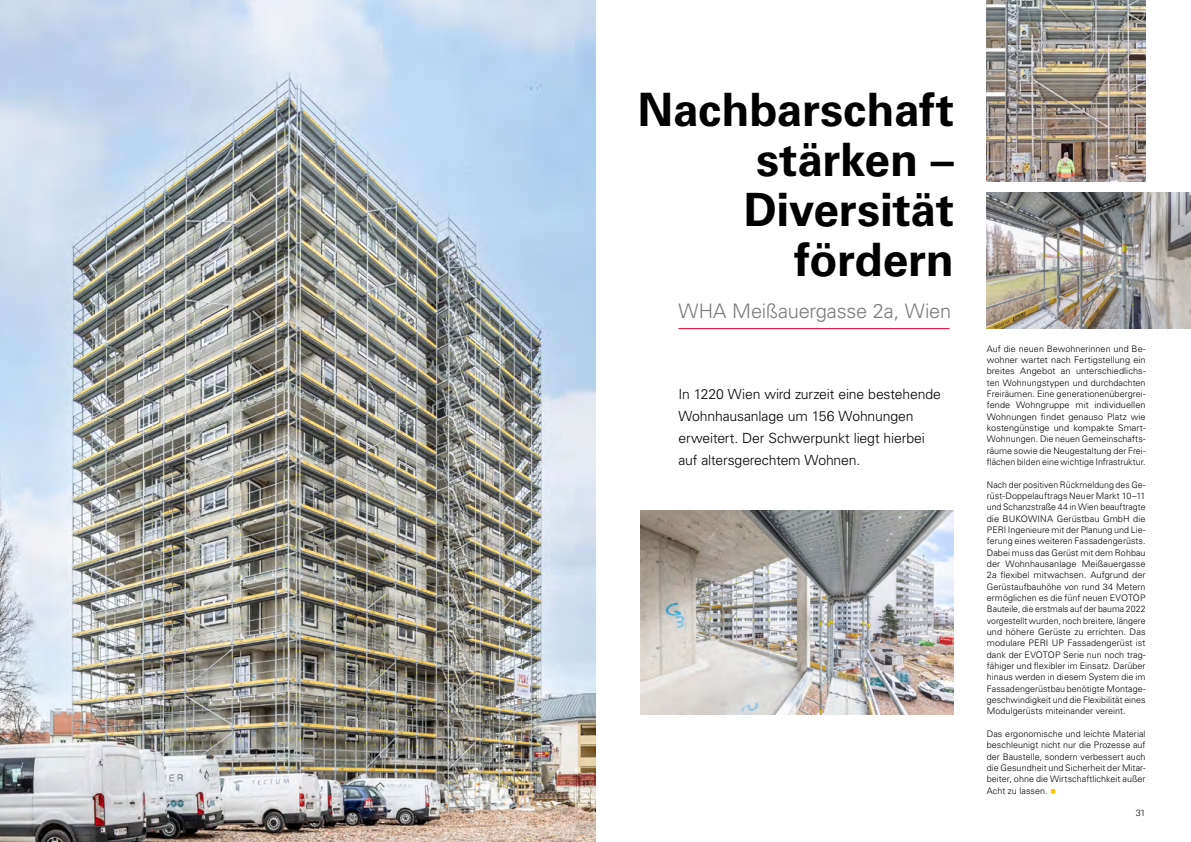
<style>
.page{position:relative;width:1191px;height:842px;background:#fff}
.page>*{position:absolute;margin:0;border:0;box-sizing:border-box;transform-origin:0 0}
.t1{font:700 46px/50px "Univers LTCYR 65";letter-spacing:-.005em;color:#000;text-align:right}
.t2{font:300 20px "Univers LTCYR 45";letter-spacing:-.01em;color:#7c7b7b}
.t3{font:300 14px/22px "Univers LTCYR 45";letter-spacing:-.01em;color:#000}
.t4{font:300 9px/11.3px "Univers LTCYR 45";color:#000;text-align:justify}
.s1{font-family:"Arial Unicode MS";font-weight:400;font-size:10px;color:#fdc300}
</style>
<div class="page">
<img style="left:986px;top:193px;width:205px;height:136px">
<img style="left:986px;top:0;width:159px;height:181px">
<img style="left:0;top:0;width:595px;height:842px">
<hr style="left:678px;top:328px;width:271px;height:1px;background:#e4032e">
<img style="left:641px;top:510px;width:313px;height:204px">
<h1 class="t1" style="left:637px;top:83px;width:318px">Nachbarschaft stärken –<br>Diversität fördern</h1>
<h2 class="t2" style="left:678px;top:297px;width:274px">WHA Meißauergasse 2a, Wien</h2>
<h3 class="t3" style="left:678px;top:383px;width:264px">In 1220 Wien wird zurzeit eine bestehende Wohnhausanlage um 156 Wohnungen erweitert. Der Schwerpunkt liegt hierbei auf altersgerechtem Wohnen.</h3>
<p class="t4" style="left:986px;top:342px;width:160px">Auf die neuen Bewohnerinnen und Be&shy;wohner wartet nach Fertigstellung ein breites Angebot an unterschiedlichs&shy;ten Wohnungstypen und durchdachten Freiräumen. Eine generationenübergrei&shy;fende Wohngruppe mit individuellen Wohnungen findet genauso Platz wie kostengünstige und kompakte Smart-Wohnungen. Die neuen Gemeinschafts&shy;räume sowie die Neugestaltung der Frei&shy;flächen bilden eine wichtige Infrastruktur.</p>
<p class="t4" style="left:986px;top:478px;width:160px">Nach der positiven Rückmeldung des Ge&shy;rüst-Doppelauftrags Neuer Markt 10–11 und Schanzstraße 44 in Wien beauftragte die BUKOWINA Gerüstbau GmbH die PERI Ingenieure mit der Planung und Lie&shy;ferung eines weiteren Fassadengerüsts.<br>Dabei muss das Gerüst mit dem Rohbau der Wohnhausanlage Meißauergasse 2a flexibel mitwachsen. Aufgrund der Gerüstaufbauhöhe von rund 34 Metern ermöglichen es die fünf neuen EVOTOP Bauteile, die erstmals auf der bauma 2022 vorgestellt wurden, noch breitere, längere und höhere Gerüste zu errichten. Das modulare PERI UP Fassadengerüst ist dank der EVOTOP Serie nun noch trag&shy;fähiger und flexibler im Einsatz. Darüber hinaus werden in diesem System die im Fassadengerüstbau benötigte Montage&shy;geschwindigkeit und die Flexibilität eines Modulgerüsts miteinander vereint.</p>
<p class="t4" style="left:986px;top:728px;width:160px">Das ergonomische und leichte Material beschleunigt nicht nur die Prozesse auf der Baustelle, sondern verbessert auch die Gesundheit und Sicherheit der Mitar&shy;beiter, ohne die Wirtschaftlichkeit außer Acht zu lassen. <span class="s1">■</span></p>
<p class="t4" style="left:1135px;top:807px;width:11px">31</p>
</div>
